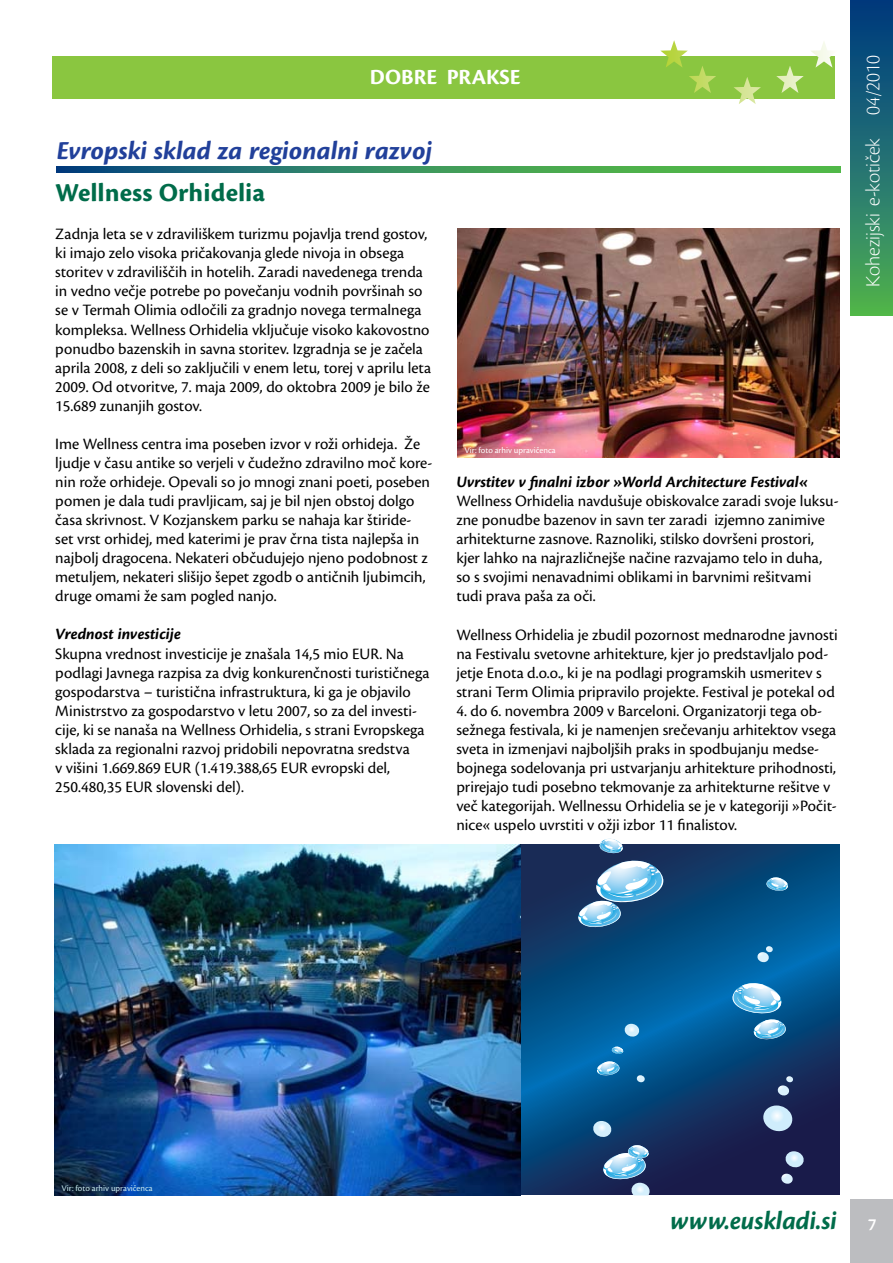
<style>
.page{position:relative;width:893px;height:1263px;background:#fff}
.page>*{position:absolute;margin:0;border:0;box-sizing:border-box;transform-origin:0 0}
.t1{font:27px "Cronos Pro Bold Capt It";color:#21409a}
.t2{font:27px "Cronos Pro Bold Capt";color:#006c4a}
.t3{font:27px "Cronos Pro Bold Subh It";color:#006c4a}
.t4{font:700 22.5px "Cronos Pro";color:#fff}
.t5{font:21px "Cronos Pro Lt Disp";color:#fff}
.t6{font:600 18px "Cronos Pro";color:#fff}
.t7{font:16.5px/19px "Cronos Pro";color:#000}
.t8{font:italic 700 16.5px "Cronos Pro";color:#000}
.t9{font:9px "Cronos Pro";color:#fff}
.t10{font:9px "Cronos Pro";color:#c8e9ef}
</style>
<div class="page">
<div style="left:850px;top:1199px;width:43px;height:64px;background:#bcbdc0"></div>
<div style="left:52px;top:56px;width:783px;height:43px;background:#8ac640"></div>
<svg style="left:660px;top:40px;width:56px;height:53px"></svg>
<svg style="left:734px;top:77px;width:27px;height:27px"></svg>
<svg style="left:776px;top:66px;width:28px;height:27px"></svg>
<svg style="left:811px;top:42px;width:22px;height:26px"></svg>
<div style="left:850px;top:0;width:43px;height:316px;background:linear-gradient(to bottom,#003586,#4eb054)"></div>
<svg style="left:521px;top:845px;width:318px;height:350px;background:#08447a"></svg>
<svg style="left:781px;top:1174px;width:12px;height:10px"></svg>
<svg style="left:592px;top:1121px;width:21px;height:17px"></svg>
<svg style="left:624px;top:1024px;width:16px;height:13px"></svg>
<svg style="left:784px;top:1151px;width:21px;height:17px"></svg>
<svg style="left:721px;top:982px;width:72px;height:60px;background:#3d8ab9"></svg>
<svg style="left:761px;top:1105px;width:33px;height:28px"></svg>
<svg style="left:777px;top:1076px;width:16px;height:20px"></svg>
<svg style="left:636px;top:1075px;width:9px;height:8px"></svg>
<svg style="left:596px;top:1061px;width:29px;height:16px"></svg>
<svg style="left:601px;top:1145px;width:55px;height:50px;background:#58779c"></svg>
<svg style="left:609px;top:1046px;width:15px;height:9px"></svg>
<svg style="left:576px;top:838px;width:103px;height:93px;background:#51789c"></svg>
<svg style="left:757px;top:946px;width:16px;height:17px"></svg>
<svg style="left:761px;top:877px;width:28px;height:16px"></svg>
<img style="left:458px;top:229px;width:381px;height:229px">
<img style="left:54px;top:844px;width:467px;height:351px">
<svg style="left:56px;top:166px;width:784px;height:7px;background:#378f5e"></svg>
<h2 class="t4" style="left:370px;top:64px;width:152px">DOBRE PRAKSE</h2>
<h1 class="t1" style="left:56px;top:135px;width:378px">Evropski sklad za regionalni razvoj</h1>
<h1 class="t2" style="left:55px;top:177px;width:211px">Wellness Orhidelia</h1>
<p class="t7" style="left:55px;top:225px;width:377px">Zadnja leta se v zdraviliškem turizmu pojavlja trend gostov, ki imajo zelo visoka pričakovanja glede nivoja in obsega storitev v zdraviliščih in hotelih. Zaradi navedenega trenda in vedno večje potrebe po povečanju vodnih površinah so se v Termah Olimia odločili za gradnjo novega termalnega kompleksa. Wellness Orhidelia vključuje visoko kakovostno ponudbo bazenskih in savna storitev. Izgradnja se je začela aprila 2008, z deli so zaključili v enem letu, torej v aprilu leta 2009. Od otvoritve, 7. maja 2009, do oktobra 2009 je bilo že 15.689 zunanjih gostov.</p>
<p class="t7" style="left:55px;top:434px;width:379px">Ime Wellness centra ima poseben izvor v roži orhideja. Že ljudje v času antike so verjeli v čudežno zdravilno moč kore&shy;nin rože orhideje. Opevali so jo mnogi znani poeti, poseben pomen je dala tudi pravljicam, saj je bil njen obstoj dolgo časa skrivnost. V Kozjanskem parku se nahaja kar štiride&shy;set vrst orhidej, med katerimi je prav črna tista najlepša in najbolj dragocena. Nekateri občudujejo njeno podobnost z metuljem, nekateri slišijo šepet zgodb o antičnih ljubimcih, druge omami že sam pogled nanjo.</p>
<p class="t8" style="left:55px;top:625px;width:127px">Vrednost investicije</p>
<p class="t7" style="left:55px;top:644px;width:376px">Skupna vrednost investicije je znašala 14,5 mio EUR. Na podlagi Javnega razpisa za dvig konkurenčnosti turističnega gospodarstva – turistična infrastruktura, ki ga je objavilo Ministrstvo za gospodarstvo v letu 2007, so za del investi&shy;cije, ki se nanaša na Wellness Orhidelia, s strani Evropskega sklada za regionalni razvoj pridobili nepovratna sredstva<br>v višini 1.669.869 EUR (1.419.388,65 EUR evropski del, 250.480,35 EUR slovenski del).</p>
<p class="t9" style="left:465px;top:445px;width:93px">Vir: foto arhiv upravičenca</p>
<p class="t8" style="left:456px;top:472px;width:355px">Uvrstitev v finalni izbor »World Architecture Festival«</p>
<p class="t7" style="left:456px;top:491px;width:384px">Wellness Orhidelia navdušuje obiskovalce zaradi svoje luksu&shy;zne ponudbe bazenov in savn ter zaradi izjemno zanimive arhitekturne zasnove. Raznoliki, stilsko dovršeni prostori, kjer lahko na najrazličnejše načine razvajamo telo in duha, so s svojimi nenavadnimi oblikami in barvnimi rešitvami tudi prava paša za oči.</p>
<p class="t7" style="left:456px;top:625px;width:383px">Wellness Orhidelia je zbudil pozornost mednarodne javnosti na Festivalu svetovne arhitekture, kjer jo predstavljalo pod&shy;jetje Enota d.o.o., ki je na podlagi programskih usmeritev s strani Term Olimia pripravilo projekte. Festival je potekal od</p>
<p class="t7" style="left:456px;top:701px;width:382px">4. do 6. novembra 2009 v Barceloni. Organizatorji tega ob&shy;sežnega festivala, ki je namenjen srečevanju arhitektov vsega sveta in izmenjavi najboljših praks in spodbujanju medse&shy;bojnega sodelovanja pri ustvarjanju arhitekture prihodnosti, prirejajo tudi posebno tekmovanje za arhitekturne rešitve v več kategorijah. Wellnessu Orhidelia se je v kategoriji »Počit&shy;nice« uspelo uvrstiti v ožji izbor 11 finalistov.</p>
<p class="t5" style="left:861px;top:287px;width:233px;rotate:-90deg">Kohezijski e-kotiček 04/2010</p>
<p class="t10" style="left:62px;top:1183px;width:93px">Vir: foto arhiv upravičenca</p>
<h1 class="t3" style="left:670px;top:1205px;width:168px">www.euskladi.si</h1>
<p class="t6" style="left:868px;top:1213px;width:10px">7</p>
</div>
